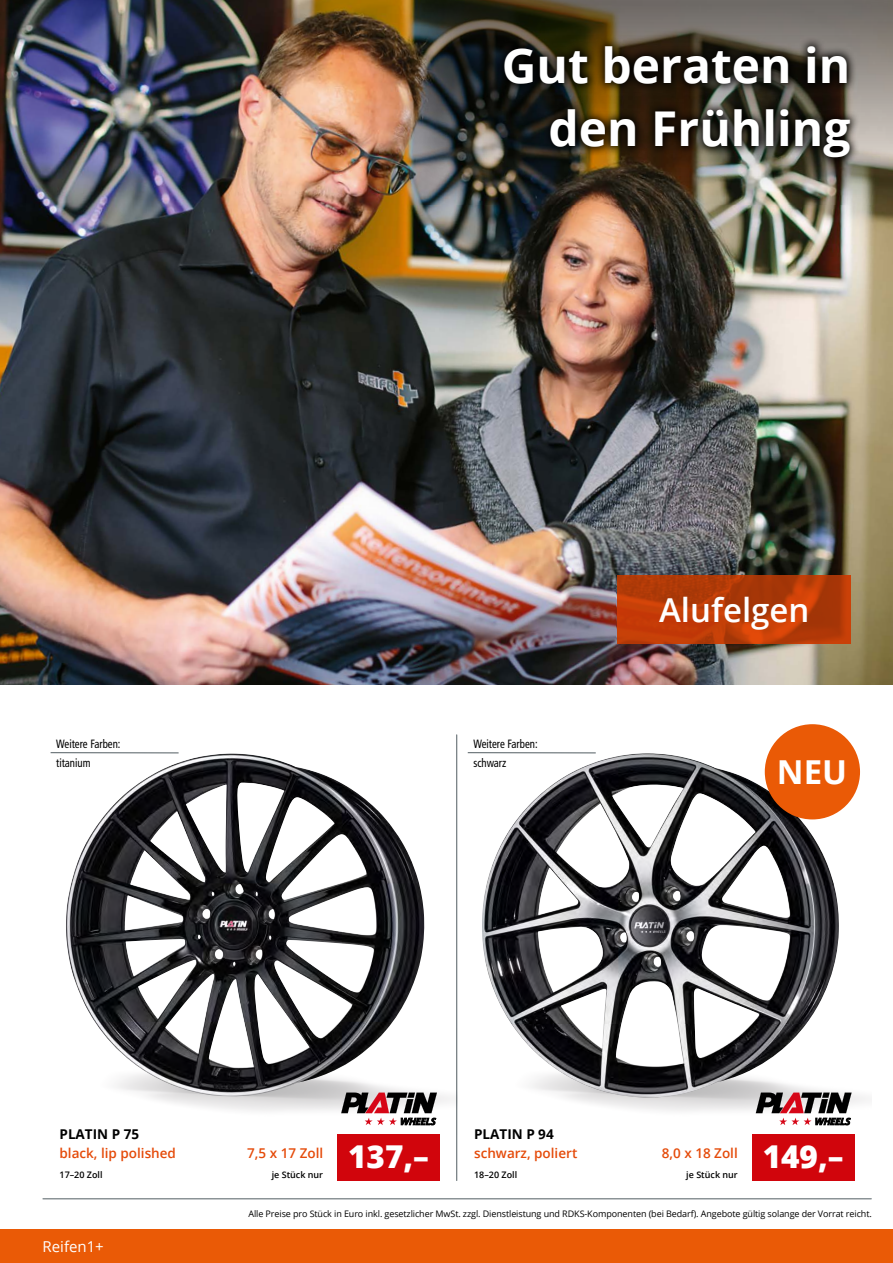
<style>
.page{position:relative;width:893px;height:1263px;background:#fff}
.page>*{position:absolute;margin:0;border:0;box-sizing:border-box;transform-origin:0 0}
.t1{font:700 48px/63px "Open Sans";color:#fff;text-align:right}
.t2{font:600 33px "Open Sans";color:#fff}
.t3{font:700 33px "Open Sans";color:#fff}
.t4{font:800 31.5px "Open Sans";color:#fff}
.t5{font:15px "Open Sans";color:#fff}
.t6{font:600 13.5px "Open Sans";color:#e54b0a}
.t7{font:700 13.5px "Open Sans";color:#000}
.t8{font:condensed 12px/19.5px "Frutiger LT Com";color:#000;scale:.9 1}
.t9{font:9px "Open Sans";letter-spacing:-.01em;color:#000}
.t10{font:600 9px "Open Sans";color:#000}
</style>
<div class="page">
<img style="left:0;top:0;width:893px;height:685px">
<svg style="left:617px;top:575px;width:233px;height:68px;background:#b93b07"></svg>
<img style="left:410px;top:0;width:483px;height:204px">
<svg style="left:494px;top:36px;width:366px;height:131px;background:#302a1d"></svg>
<div style="left:0;top:1229px;width:893px;height:34px;background:#ea5a06"></div>
<hr style="left:43px;top:1198px;width:828px;height:1px;background:#525d62">
<hr style="left:456px;top:735px;width:1px;height:445px;background:#525d62">
<img style="left:154px;top:1028px;width:714px;height:106px">
<img style="left:66px;top:753px;width:359px;height:345px">
<img style="left:481px;top:753px;width:359px;height:345px">
<hr style="left:51px;top:752px;width:128px;height:1px;background:#525d62">
<hr style="left:468px;top:752px;width:128px;height:1px;background:#525d62">
<div style="left:752px;top:1134px;width:102px;height:47px;background:#d1050c"></div>
<svg style="left:756px;top:1092px;width:96px;height:33px"></svg>
<div style="left:338px;top:1134px;width:102px;height:47px;background:#d1050c"></div>
<svg style="left:341px;top:1092px;width:96px;height:33px"></svg>
<div style="left:765px;top:724px;width:95px;height:95px;background:#ea5a06;border-radius:50%"></div>
<h1 class="t1" style="left:502px;top:32px;width:350px">Gut beraten in den Frühling</h1>
<h3 class="t8" style="left:56px;top:734px;width:73px">Weitere Farben: titanium</h3>
<h3 class="t8" style="left:473px;top:734px;width:73px">Weitere Farben: schwarz</h3>
<h2 class="t2" style="left:659px;top:587px;width:152px">Alufelgen</h2>
<h2 class="t3" style="left:777px;top:749px;width:72px">NEU</h2>
<h3 class="t7" style="left:60px;top:1124px;width:81px">PLATIN P 75</h3>
<h3 class="t6" style="left:60px;top:1144px;width:118px">black, lip polished</h3>
<h3 class="t6" style="left:247px;top:1144px;width:77px">7,5 x 17 Zoll</h3>
<p class="t10" style="left:60px;top:1168px;width:45px">17–20 Zoll</p>
<p class="t10" style="left:272px;top:1168px;width:53px">je Stück nur</p>
<h3 class="t4" style="left:348px;top:1133px;width:82px">137,–</h3>
<h3 class="t7" style="left:474px;top:1124px;width:81px">PLATIN P 94</h3>
<h3 class="t6" style="left:474px;top:1144px;width:105px">schwarz, poliert</h3>
<h3 class="t6" style="left:662px;top:1144px;width:77px">8,0 x 18 Zoll</h3>
<p class="t10" style="left:474px;top:1168px;width:45px">18–20 Zoll</p>
<p class="t10" style="left:686px;top:1168px;width:53px">je Stück nur</p>
<h3 class="t4" style="left:763px;top:1133px;width:82px">149,–</h3>
<h3 class="t5" style="left:43px;top:1236px;width:63px">Reifen1+</h3>
<p class="t9" style="left:248px;top:1207px;width:625px">Alle Preise pro Stück in Euro inkl. gesetzlicher MwSt. zzgl. Dienstleistung und RDKS-Komponenten (bei Bedarf). Angebote gültig solange der Vorrat reicht.</p>
</div>
